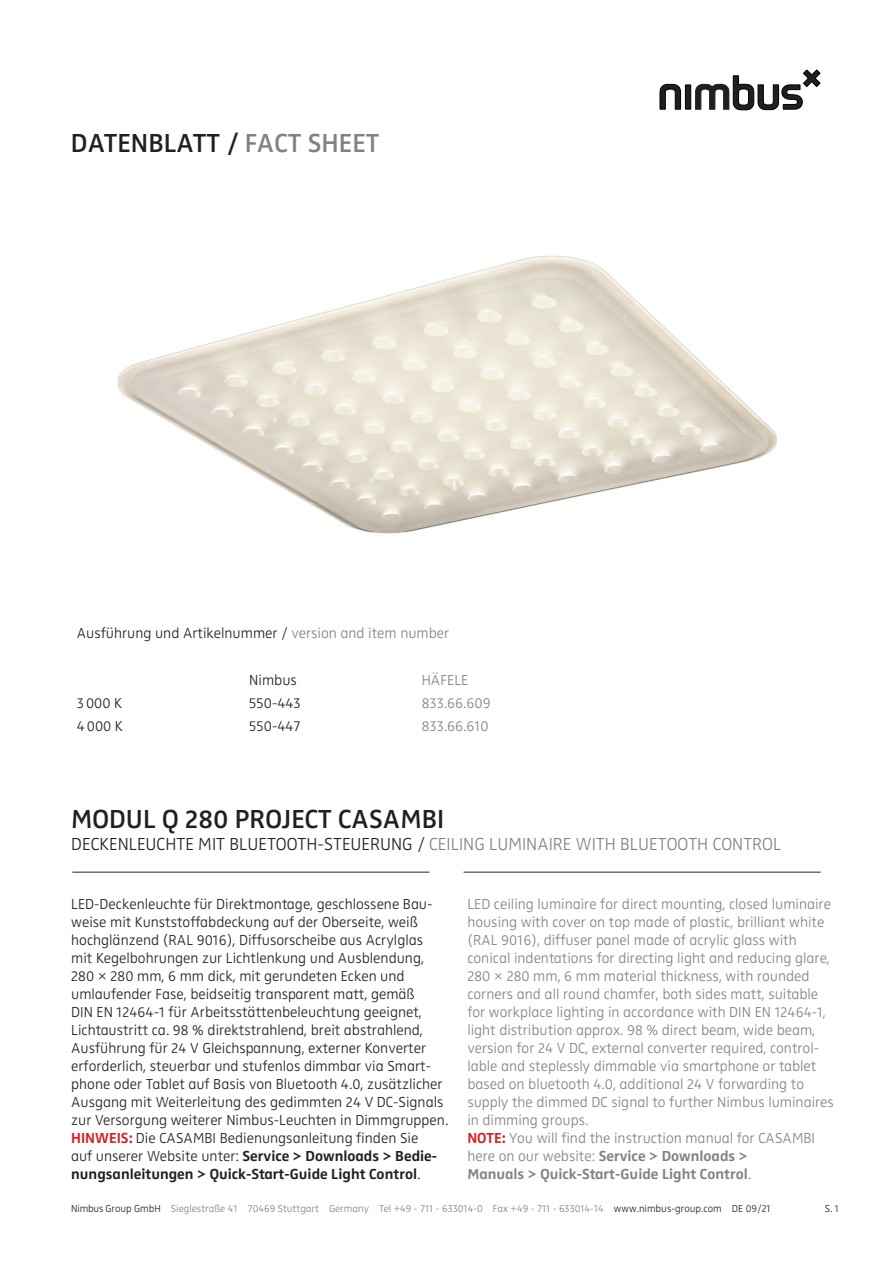
<style>
.page{position:relative;width:893px;height:1263px;background:#fff}
.page>*{position:absolute;margin:0;border:0;box-sizing:border-box;transform-origin:0 0}
.Zwo_Semi_Bold_LF_18{font:27px "Zwo Semi Bold LF Plain Alt";color:#231f20}
.t1{font:18px "Zwo Light LF Plain Alt";color:#231f20}
.Zwo_Light_LF_10_pt_1{font:15px/18px "Zwo Light LF Plain Alt";color:#231f20}
.Zwo_Light_LF_10_pt_1-2{font:15px/18px "Zwo Light LF Plain Alt";color:#808285}
.Zwo_Light_LF_8_pt_8{font:15px "Zwo Light LF Plain Alt";color:#231f20}
.t2{font:10.5px "Zwo Light LF Plain Alt";color:#808285}
.Zwo_Light_LF_7_pt_8{font:10.5px "Zwo Light LF Plain Alt";color:#231f20}
.s1{color:#808285}
.s2{font-family:"Zwo Bold LF Plain Alt";color:#d1232a}
.s3{font-family:"Zwo Bold LF Plain Alt"}
.s4{color:#231f20}
</style>
<div class="page">
<svg style="left:660px;top:70px;width:160px;height:40px"></svg>
<img style="left:118px;top:255px;width:659px;height:279px">
<hr style="left:73px;top:872px;width:356px;height:1px;background:#231f20">
<hr style="left:464px;top:872px;width:356px;height:1px;background:#231f20">
<p class="Zwo_Semi_Bold_LF_18" style="left:71px;top:127px;width:310px">DATENBLATT / <span class="s1">FACT SHEET</span></p>
<p class="Zwo_Light_LF_10_pt_1" style="left:77px;top:624px;width:374px">Ausführung und Artikelnummer / <span class="s1">version and item number</span></p>
<p class="Zwo_Light_LF_10_pt_1" style="left:249px;top:670px;width:49px">Nimbus</p>
<p class="Zwo_Light_LF_10_pt_1-2" style="left:422px;top:670px;width:48px">HÄFELE</p>
<p class="Zwo_Light_LF_10_pt_1" style="left:77px;top:694px;width:47px">3000 K</p>
<p class="Zwo_Light_LF_8_pt_8" style="left:249px;top:694px;width:53px">550-443</p>
<p class="Zwo_Light_LF_10_pt_1-2" style="left:422px;top:694px;width:71px">833.66.609</p>
<p class="Zwo_Light_LF_10_pt_1" style="left:77px;top:717px;width:48px">4000 K</p>
<p class="Zwo_Light_LF_8_pt_8" style="left:249px;top:717px;width:53px">550-447</p>
<p class="Zwo_Light_LF_10_pt_1-2" style="left:422px;top:717px;width:68px">833.66.610</p>
<p class="Zwo_Semi_Bold_LF_18" style="left:71px;top:803px;width:375px">MODUL Q 280 PROJECT CASAMBI</p>
<p class="t1" style="left:71px;top:833px;width:712px">DECKENLEUCHTE MIT BLUETOOTH-STEUERUNG / <span class="s1">CEILING LUMINAIRE WITH BLUETOOTH CONTROL</span></p>
<p class="Zwo_Light_LF_10_pt_1" style="left:71px;top:894px;width:379px">LED-Deckenleuchte für Direktmontage, geschlossene Bau&shy;weise mit Kunststoffabdeckung auf der Oberseite, weiß hochglänzend (RAL 9016), Diffusorscheibe aus Acrylglas<br>mit Kegelbohrungen zur Lichtlenkung und Ausblendung, 280 × 280 mm, 6 mm dick, mit gerundeten Ecken und umlaufender Fase, beidseitig transparent matt, gemäß<br>DIN EN 12464-1 für Arbeitsstättenbeleuchtung geeignet, Lichtaustritt ca. 98 % direktstrahlend, breit abstrahlend, Ausführung für 24 V Gleichspannung, externer Konverter erforderlich, steuerbar und stufenlos dimmbar via Smart&shy;phone oder Tablet auf Basis von Bluetooth 4.0, zusätzlicher Ausgang mit Weiterleitung des gedimmten 24 V DC-Signals zur Versorgung weiterer Nimbus-Leuchten in Dimmgruppen.<br><span class="s2">HINWEIS:</span> Die CASAMBI Bedienungsanleitung finden Sie<br>auf unserer Website unter: <span class="s3">Service &gt; Downloads &gt; Bedie&shy;nungsanleitungen &gt; Quick-Start-Guide Light Control</span>.</p>
<p class="Zwo_Light_LF_10_pt_1-2" style="left:467px;top:894px;width:368px">LED ceiling luminaire for direct mounting, closed luminaire housing with cover on top made of plastic, brilliant white (RAL 9016), diffuser panel made of acrylic glass with conical indentations for directing light and reducing glare, 280 × 280 mm, 6 mm material thickness, with rounded corners and all round chamfer, both sides matt, suitable for workplace lighting in accordance with DIN EN 12464-1, light distribution approx. 98 % direct beam, wide beam, version for 24 V DC, external converter required, control&shy;lable and steplessly dimmable via smartphone or tablet based on bluetooth 4.0, additional 24 V forwarding to supply the dimmed DC signal to further Nimbus luminaires in dimming groups.<br><span class="s2">NOTE:</span> You will find the instruction manual for CASAMBI here on our website: <span class="s3">Service &gt; Downloads &gt;<br>Manuals &gt; Quick-Start-Guide Light Control</span>.</p>
<p class="t2" style="left:71px;top:1203px;width:701px"><span class="s4">Nimbus Group GmbH</span> Sieglestraße 41 70469 Stuttgart Germany Tel +49 - 711 - 633014-0 Fax +49 - 711 - 633014-14 <span class="s4">www.nimbus-group.com DE 09/21</span></p>
<p class="Zwo_Light_LF_7_pt_8" style="left:825px;top:1203px;width:16px">S. 1</p>
</div>
